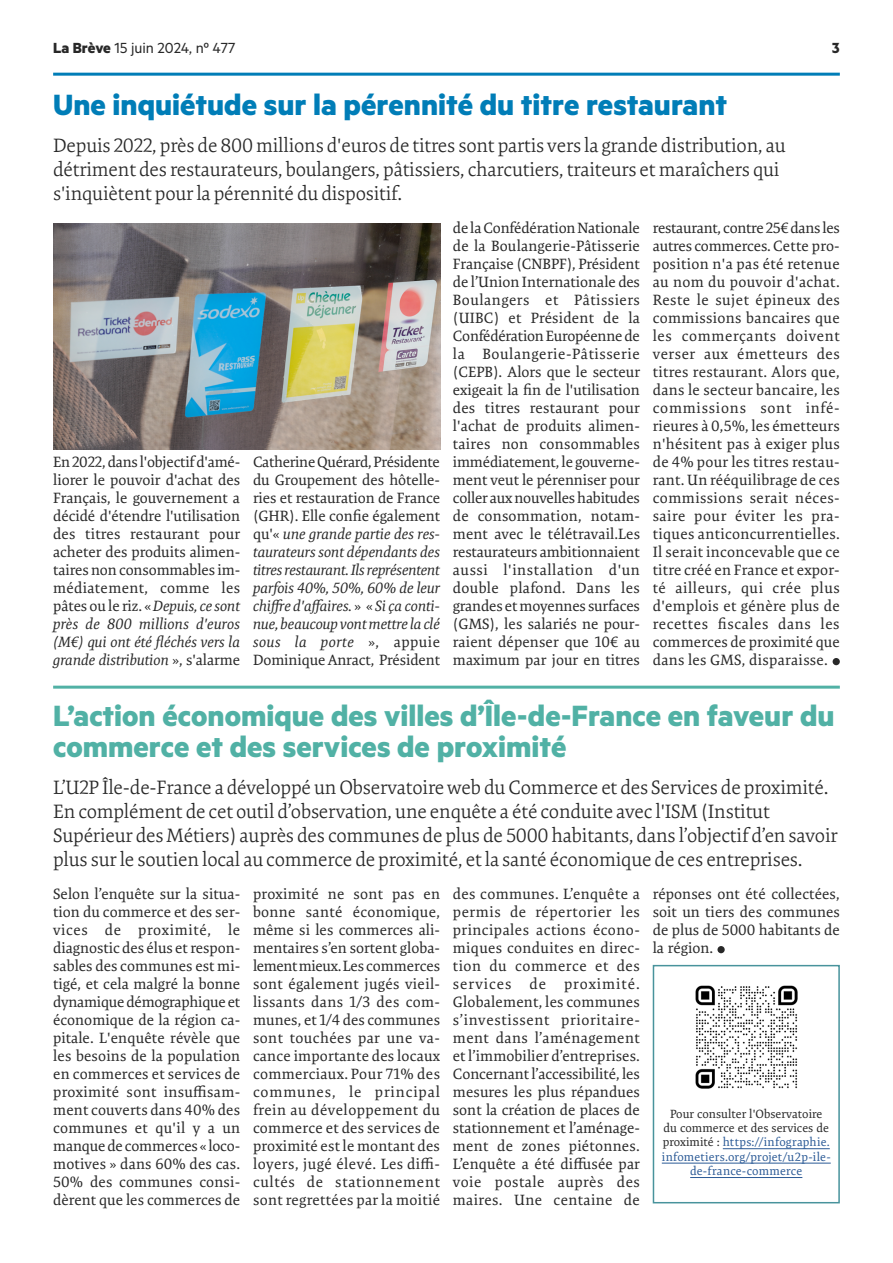
<style>
.page{position:relative;width:893px;height:1263px;background:#fff}
.page>*{position:absolute;margin:0;border:0;box-sizing:border-box;transform-origin:0 0}
.Titre_d_article{font:700 33px/31.5px "Metric";color:#51b1a5}
.Titre_d_article-2{font:700 33px "Metric";color:#007db7}
.Chapô{font:300 19.5px/24px "Expo Serif Pro";letter-spacing:-.015em;color:#282828}
.Exposant_En-tête_page_droite{font:16.5px "Metric";color:#282828}
.t1{font:700 16.5px "Metric";color:#282828}
.Corps_de_texte{font:15px/18px "Expo Serif Pro";letter-spacing:.005em;color:#282828;text-align:justify}
.Corps_de_texte-2{font:italic 15px/18px "Expo Serif Pro";letter-spacing:-.01em;color:#282828;text-align:justify}
.t2{font:12px/14.4px "Expo Serif Pro";color:#2b5a96;text-align:center}
.s1{font-weight:700}
.s2{font-style:italic}
.s3{font-style:normal}
.s4{color:#282828}
</style>
<div class="page">
<hr style="left:53px;top:73px;width:787px;height:3px;background:#007db7">
<div style="left:833px;top:658px;width:7px;height:7px;background:#282828;border-radius:50%"></div>
<hr style="left:53px;top:686px;width:787px;height:3px;background:#51b1a5">
<div style="left:717px;top:946px;width:8px;height:7px;background:#282828;border-radius:50%"></div>
<img style="left:53px;top:223px;width:387px;height:226px">
<hr style="left:723px;top:1148px;width:107px;height:1px;background:#2b5a96">
<hr style="left:662px;top:1163px;width:169px;height:1px;background:#2b5a96">
<hr style="left:690px;top:1177px;width:112px;height:1px;background:#2b5a96">
<div style="left:653px;top:965px;width:187px;height:238px;border:2px solid #48939c"></div>
<img style="left:695px;top:985px;width:103px;height:104px">
<p class="Exposant_En-tête_page_droite" style="left:53px;top:38px;width:184px"><span class="s1">La Brève</span> 15 juin 2024, nº 477</p>
<p class="t1" style="left:832px;top:38px;width:9px">3</p>
<p class="Titre_d_article-2" style="left:53px;top:85px;width:676px">Une inquiétude sur la pérennité du titre restaurant</p>
<p class="Chapô" style="left:53px;top:133px;width:734px">Depuis 2022, près de 800 millions d'euros de titres sont partis vers la grande distribution, au détriment des restaurateurs, boulangers, pâtissiers, charcutiers, traiteurs et maraîchers qui s'inquiètent pour la pérennité du dispositif.</p>
<p class="Corps_de_texte" style="left:453px;top:219px;width:189px">de la Confédération Nationale de la Boulangerie-Pâtisserie Française (CNBPF), Président de l’Union Internationale des Boulangers et Pâtissiers (UIBC) et Président de la Confédération Européenne de la Boulangerie-Pâtisserie (CEPB). Alors que le secteur exigeait la fin de l'utilisation des titres restaurant pour l'achat de produits alimen&shy;taires non consommables immédiatement, le gouverne&shy;ment veut le pérenniser pour coller aux nouvelles habitudes de consommation, notam&shy;ment avec le télétravail.Les restaurateurs ambitionnaient aussi l'installation d'un double plafond. Dans les grandes et moyennes surfaces (GMS), les salariés ne pour&shy;raient dépenser que 10€ au maximum par jour en titres</p>
<p class="Corps_de_texte" style="left:653px;top:219px;width:189px">restaurant, contre 25€ dans les autres commerces. Cette pro&shy;position n'a pas été retenue au nom du pouvoir d'achat.<br>Reste le sujet épineux des commissions bancaires que les commerçants doivent verser aux émetteurs des titres restaurant. Alors que, dans le secteur bancaire, les commissions sont infé&shy;rieures à 0,5%, les émetteurs n'hésitent pas à exiger plus de 4% pour les titres restau&shy;rant. Un rééquilibrage de ces commissions serait néces&shy;saire pour éviter les pra&shy;tiques anticoncurrentielles.<br>Il serait inconcevable que ce titre créé en France et expor&shy;té ailleurs, qui crée plus d'emplois et génère plus de recettes fiscales dans les commerces de proximité que dans les GMS, disparaisse.</p>
<p class="Titre_d_article" style="left:53px;top:699px;width:783px">L’action économique des villes d’Île-de-France en faveur du commerce et des services de proximité</p>
<p class="Chapô" style="left:53px;top:775px;width:786px">L’U2P Île-de-France a développé un Observatoire web du Commerce et des Services de proximité.<br>En complément de cet outil d’observation, une enquête a été conduite avec l'ISM (Institut Supérieur des Métiers) auprès des communes de plus de 5000 habitants, dans l’objectif d’en savoir plus sur le soutien local au commerce de proximité, et la santé économique de ces entreprises.</p>
<p class="Corps_de_texte" style="left:53px;top:885px;width:189px">Selon l’enquête sur la situa&shy;tion du commerce et des ser&shy;vices de proximité, le diagnostic des élus et respon&shy;sables des communes est mi&shy;tigé, et cela malgré la bonne dynamique démographique et économique de la région ca&shy;pitale. L'enquête révèle que les besoins de la population en commerces et services de proximité sont insuffisam&shy;ment couverts dans 40% des communes et qu'il y a un manque de commerces « loco&shy;motives » dans 60% des cas.<br>50% des communes consi&shy;dèrent que les commerces de</p>
<p class="Corps_de_texte" style="left:253px;top:885px;width:189px">proximité ne sont pas en bonne santé économique, même si les commerces ali&shy;mentaires s’en sortent globa&shy;lement mieux. Les commerces sont également jugés vieil&shy;lissants dans 1/3 des com&shy;munes, et 1/4 des communes sont touchées par une va&shy;cance importante des locaux commerciaux. Pour 71% des communes, le principal frein au développement du commerce et des services de proximité est le montant des loyers, jugé élevé. Les diffi&shy;cultés de stationnement sont regrettées par la moitié</p>
<p class="Corps_de_texte" style="left:453px;top:885px;width:189px">des communes. L’enquête a permis de répertorier les principales actions écono&shy;miques conduites en direc&shy;tion du commerce et des services de proximité.<br>Globalement, les communes s’investissent prioritaire&shy;ment dans l’aménagement et l’immobilier d’entreprises.<br>Concernant l’accessibilité, les mesures les plus répandues sont la création de places de stationnement et l’aménage&shy;ment de zones piétonnes.<br>L’enquête a été diffusée par voie postale auprès des maires. Une centaine de</p>
<p class="Corps_de_texte" style="left:653px;top:885px;width:189px">réponses ont été collectées, soit un tiers des communes de plus de 5000 habitants de la région.</p>
<p class="Corps_de_texte" style="left:53px;top:453px;width:189px">En 2022, dans l'objectif d'amé&shy;liorer le pouvoir d'achat des Français, le gouvernement a décidé d'étendre l'utilisation des titres restaurant pour acheter des produits alimen&shy;taires non consommables im&shy;médiatement, comme les pâtes ou le riz. « <span class="s2">Depuis, ce sont près de 800 millions d'euros (M€) qui ont été fléchés vers la grande distribution</span> », s'alarme</p>
<p class="Corps_de_texte-2" style="left:253px;top:453px;width:189px"><span class="s3">Catherine Quérard, Présidente du Groupement des hôtelle&shy;ries et restauration de France (GHR). Elle confie également qu'«</span> une grande partie des res&shy;taurateurs sont dépendants des titres restaurant. Ils représentent parfois 40%, 50%, 60% de leur chiffre d'affaires. <span class="s3">» «</span> Si ça conti&shy;nue, beaucoup vont mettre la clé sous la porte <span class="s3">», appuie Dominique Anract, Président</span></p>
<p class="t2" style="left:662px;top:1106px;width:170px"><span class="s4">Pour consulter l'Observatoire du commerce et des services de proximité :</span> https://infographie. infometiers.org/projet/u2p-ile&shy;de-france-commerce</p>
</div>
